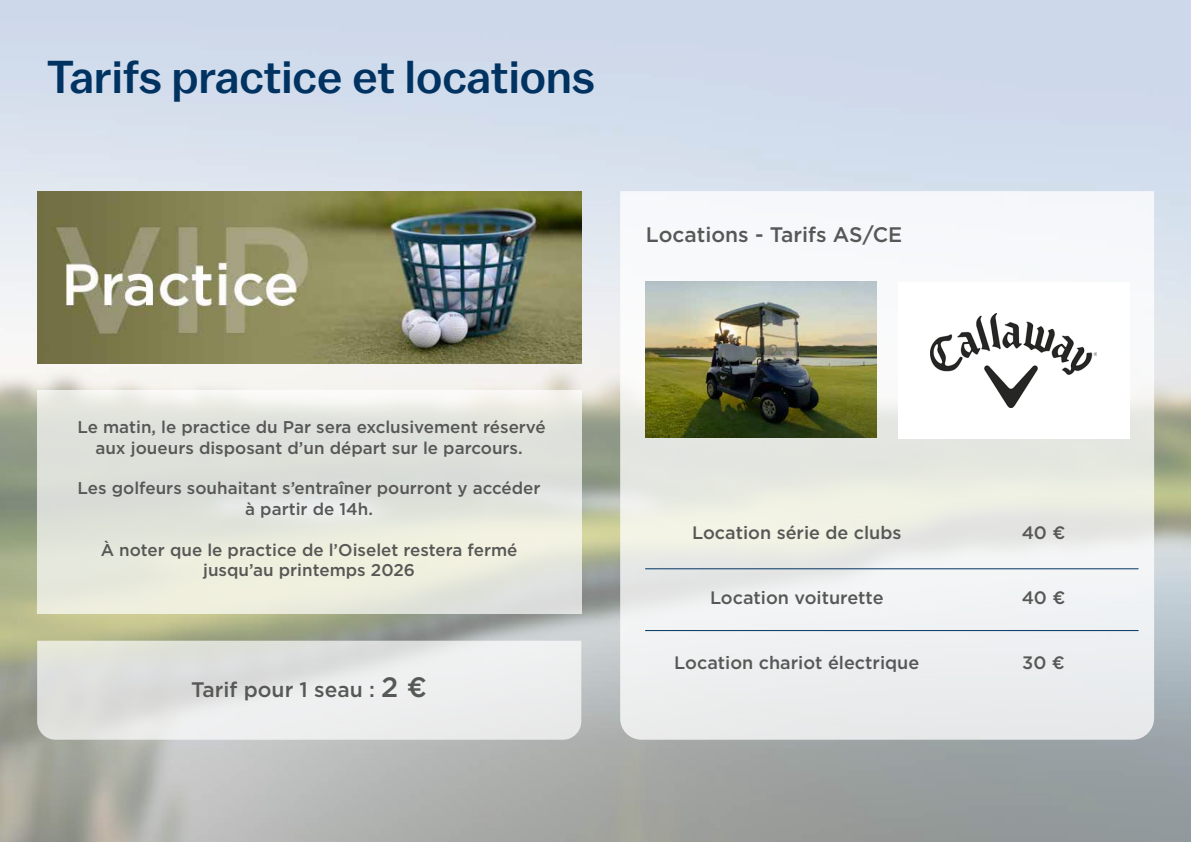
<style>
.page{position:relative;width:1191px;height:842px;background:#fff}
.page>*{position:absolute;margin:0;border:0;box-sizing:border-box;transform-origin:0 0}
.t1{font:500 46px "Balto";color:#003361}
.t2{font:500 21px "Gotham";color:#575756}
.t3{font:500 18px "Gotham";color:#575756}
.t4{font:500 17px/20.4px "Gotham";color:#575756;text-align:center}
.s1{font-size:28px}
</style>
<div class="page">
<img style="left:0;top:0;width:1191px;height:842px">
<svg style="left:620px;top:191px;width:534px;height:549px"></svg>
<svg style="left:37px;top:391px;width:544px;height:223px;background:#e4e6dd"></svg>
<svg style="left:37px;top:641px;width:544px;height:99px;background:#e5e6e5"></svg>
<hr style="left:645px;top:630px;width:493px;height:1px;background:#003361">
<hr style="left:645px;top:568px;width:493px;height:1px;background:#003361">
<img style="left:37px;top:191px;width:544px;height:173px">
<img style="left:646px;top:282px;width:230px;height:155px">
<div style="left:898px;top:282px;width:231px;height:156px;background:#fff"></div>
<img style="left:930px;top:313px;width:167px;height:94px">
<h1 class="t1" style="left:47px;top:49px;width:549px">Tarifs practice et locations</h1>
<p class="t2" style="left:646px;top:221px;width:258px">Locations - Tarifs AS/CE</p>
<p class="t4" style="left:77px;top:417px;width:470px">Le matin, le practice du Par sera exclusivement réservé aux joueurs disposant d’un départ sur le parcours.</p>
<p class="t4" style="left:78px;top:478px;width:464px">Les golfeurs souhaitant s’entraîner pourront y accéder à partir de 14h.</p>
<p class="t4" style="left:101px;top:539px;width:418px">À noter que le practice de l’Oiselet restera fermé jusqu’au printemps 2026</p>
<p class="t2" style="left:191px;top:675px;width:237px">Tarif pour 1 seau : <span class="s1">2 €</span></p>
<p class="t3" style="left:692px;top:520px;width:211px">Location série de clubs</p>
<p class="t3" style="left:1021px;top:520px;width:45px">40 €</p>
<p class="t3" style="left:710px;top:586px;width:175px">Location voiturette</p>
<p class="t3" style="left:1021px;top:586px;width:45px">40 €</p>
<p class="t3" style="left:674px;top:651px;width:246px">Location chariot électrique</p>
<p class="t3" style="left:1022px;top:651px;width:44px">30 €</p>
</div>
